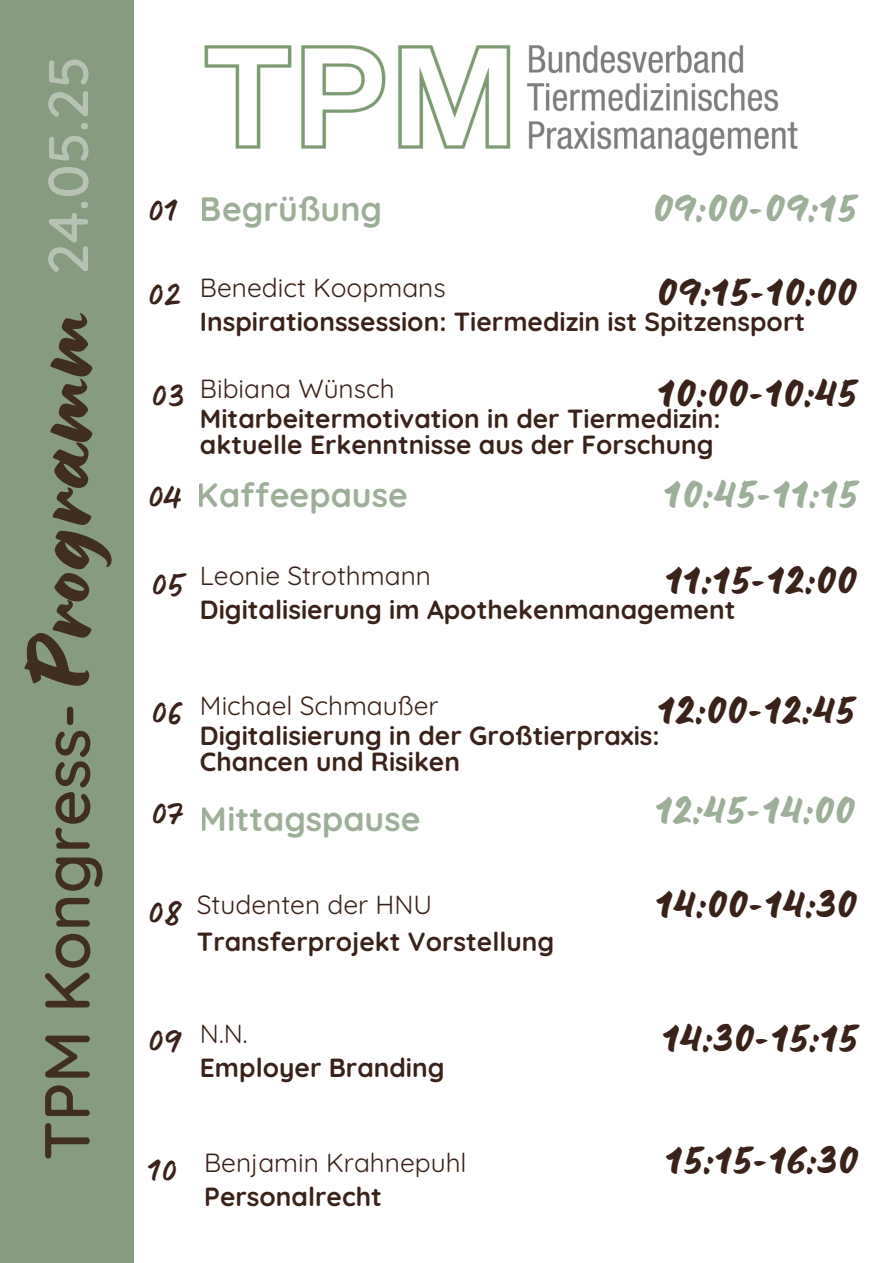
<style>
.page{position:relative;width:893px;height:1263px;background:#fff}
.page>*{position:absolute;margin:0;border:0;box-sizing:border-box;transform-origin:0 0}
.t1{font:600 63.75px "Quicksand";color:#392219}
.t2{font:48px "Lumios Brush";color:#392219}
.t3{font:48px "Lumios Brush";color:#869b80}
.t4{font:48px "Lumios Marker";color:#392219}
.t5{font:700 33.75px "Quicksand";color:#869b80}
.t6{font:700 26.25px "Quicksand";color:#392219}
.t7{font:26.25px "Quicksand";color:#392219}
.s1{font-family:"Lumios Brush";font-weight:400;font-size:101.25px}
.s2{font-size:56.25px;color:#fff}
.s3{font-family:"Lumios Marker";font-weight:400;font-size:48px;color:#392219}
</style>
<div class="page">
<img style="left:204px;top:45px;width:594px;height:111px">
<div style="left:0;top:0;width:134px;height:1263px;background:#869b80"></div>
<h1 class="t1" style="left:26px;top:1160px;width:1106px;rotate:-90deg">TPM Kongress- <span class="s1">Programm</span> <span class="s2">24.05.25</span></h1>
<p class="t5" style="left:147px;top:188px;width:236px"><span class="s3">01</span> Begrüßung</p>
<h2 class="t3" style="left:651px;top:192px;width:206px">09:00-09:15</h2>
<h4 class="t4" style="left:147px;top:276px;width:36px">02</h4>
<p class="t4" style="left:150px;top:377px;width:37px">03</p>
<p class="t7" style="left:200px;top:271px;width:247px">Benedict Koopmans</p>
<h4 class="t2" style="left:656px;top:276px;width:202px">09:15-10:00</h4>
<h5 class="t6" style="left:200px;top:304px;width:607px">Inspirationssession: Tiermedizin ist Spitzensport</h5>
<h2 class="t7" style="left:200px;top:372px;width:196px">Bibiana Wünsch</h2>
<h3 class="t2" style="left:656px;top:377px;width:201px">10:00-10:45</h3>
<h1 class="t6" style="left:200px;top:402px;width:522px">Mitarbeitermotivation in der Tiermedizin:</h1>
<p class="t6" style="left:200px;top:427px;width:515px">aktuelle Erkenntnisse aus der Forschung</p>
<h5 class="t5" style="left:147px;top:473px;width:262px"><span class="s3">04</span> Kaffeepause</h5>
<h2 class="t3" style="left:663px;top:478px;width:196px">10:45-11:15</h2>
<p class="t4" style="left:150px;top:566px;width:35px">05</p>
<p class="t7" style="left:200px;top:559px;width:233px">Leonie Strothmann</p>
<h4 class="t2" style="left:664px;top:564px;width:194px">11:15-12:00</h4>
<p class="t6" style="left:200px;top:592px;width:537px">Digitalisierung im Apothekenmanagement</p>
<p class="t4" style="left:150px;top:694px;width:36px">06</p>
<p class="t4" style="left:150px;top:795px;width:34px">07</p>
<p class="t7" style="left:200px;top:688px;width:240px">Michael Schmaußer</p>
<h4 class="t2" style="left:656px;top:694px;width:199px">12:00-12:45</h4>
<p class="t6" style="left:200px;top:718px;width:461px">Digitalisierung in der Großtierpraxis:</p>
<p class="t6" style="left:200px;top:744px;width:262px">Chancen und Risiken</p>
<p class="t5" style="left:200px;top:797px;width:222px">Mittagspause</p>
<h2 class="t3" style="left:653px;top:794px;width:202px">12:45-14:00</h2>
<p class="t4" style="left:147px;top:894px;width:38px">08</p>
<p class="t7" style="left:197px;top:888px;width:237px">Studenten der HNU</p>
<h4 class="t2" style="left:654px;top:888px;width:203px">14:00-14:30</h4>
<p class="t6" style="left:197px;top:925px;width:359px">Transferprojekt Vorstellung</p>
<p class="t4" style="left:147px;top:1022px;width:36px">09</p>
<h4 class="t2" style="left:660px;top:1022px;width:198px">14:30-15:15</h4>
<p class="t7" style="left:200px;top:1017px;width:49px">N.N.</p>
<p class="t6" style="left:200px;top:1050px;width:246px">Employer Branding</p>
<h4 class="t4" style="left:147px;top:1152px;width:32px">10</h4>
<h4 class="t7" style="left:204px;top:1146px;width:264px">Benjamin Krahnepuhl</h4>
<p class="t6" style="left:204px;top:1180px;width:179px">Personalrecht</p>
<h5 class="t2" style="left:664px;top:1144px;width:195px">15:15-16:30</h5>
</div>
